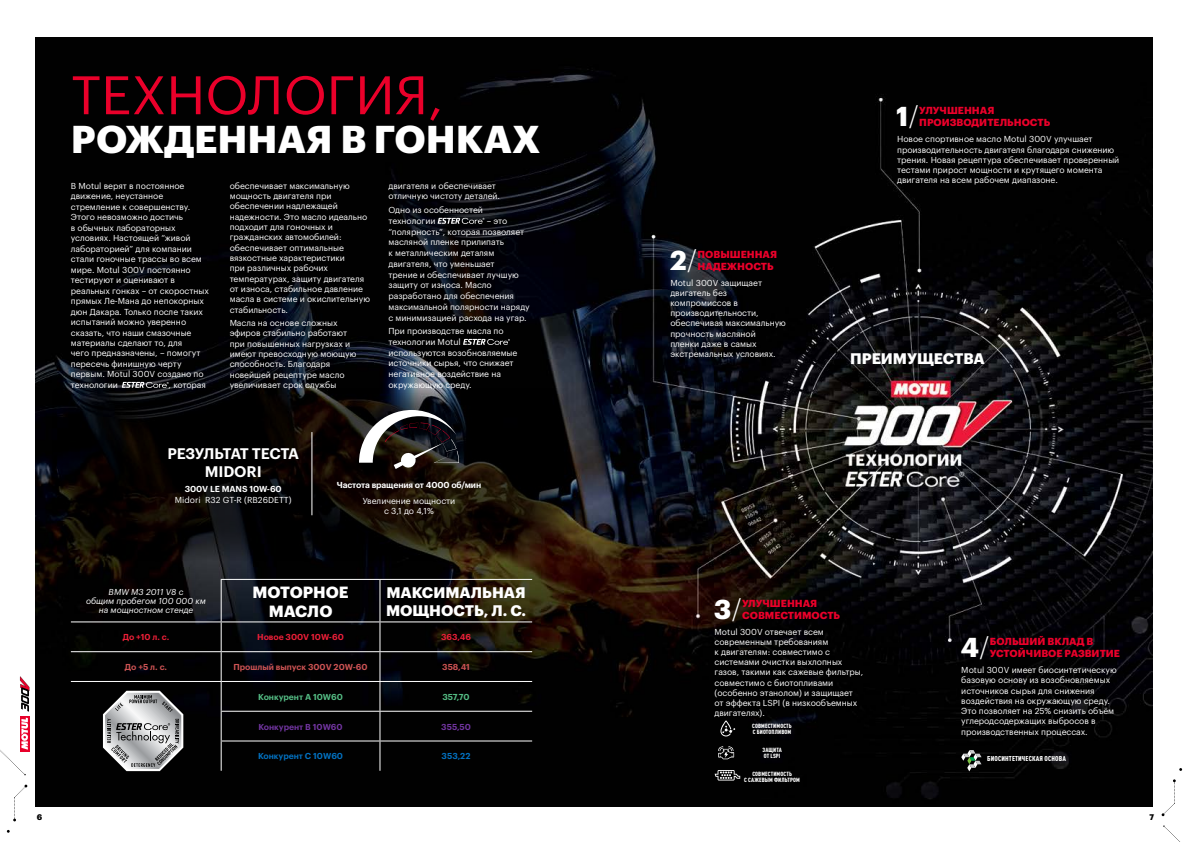
<style>
.page{position:relative;width:1191px;height:842px;background:#fff}
.page>*{position:absolute;margin:0;border:0;box-sizing:border-box;transform-origin:0 0}
.t1{font:53px "Graphik LCG";letter-spacing:.005em;color:#ea002a}
.t2{font:700 38px "Graphik LCG";letter-spacing:.005em;color:#fff}
.t3{font:700 26.8px "Graphik LCG";color:#fff}
.t4{font:700 15.9px/19.1px "Graphik LCG";letter-spacing:.005em;color:#fff;text-align:center}
.t5{font:700 15px/18px "Graphik LCG";letter-spacing:.005em;color:#fff}
.t6{font:600 15px/18px "Graphik LCG";letter-spacing:-.01em;color:#fff;text-align:center}
.t7{font:700 10px/12px "Graphik LCG";letter-spacing:.005em;color:#ea002a}
.t8{font:8.5px/10.2px "Graphik LCG";color:#fff}
.t9{font:600 8.5px "Graphik LCG";letter-spacing:-.01em;color:#fff}
.t10{font:italic 8.4px/9px "Graphik LCG";color:#fff;text-align:center}
.t11{font:600 8.4px "Graphik LCG";color:#cf5454}
.t12{font:600 8.4px "Graphik LCG";color:#ee1f38}
.t13{font:600 8.4px "Graphik LCG";color:#55be85}
.t14{font:600 8.4px "Graphik LCG";color:#7235a1}
.t15{font:600 8.4px "Graphik LCG";color:#0371c0}
.t16{font:700 8px "Graphik LCG";color:#000}
.t17{font:900 condensed 7px "DIN Pro";letter-spacing:.02em;color:#fff}
.t18{font:900 condensed 6px/6px "DIN Pro";letter-spacing:.02em;color:#fff}
.s1{font-weight:300}
</style>
<div class="page">
<img style="left:35px;top:38px;width:1117px;height:768px">
<svg style="left:122px;top:382px;width:47px;height:6px"></svg>
<svg style="left:437px;top:218px;width:47px;height:6px"></svg>
<svg style="left:463px;top:339px;width:47px;height:6px"></svg>
<svg style="left:714px;top:770px;width:26px;height:10px"></svg>
<svg style="left:720px;top:720px;width:15px;height:16px"></svg>
<svg style="left:718px;top:746px;width:16px;height:13px"></svg>
<svg style="left:961px;top:750px;width:21px;height:22px"></svg>
<hr style="left:221px;top:580px;width:1px;height:41px;background:#fff">
<hr style="left:379px;top:580px;width:1px;height:41px;background:#fff">
<hr style="left:221px;top:711px;width:159px;height:1px;background:#fff">
<hr style="left:380px;top:711px;width:152px;height:1px;background:#fff">
<hr style="left:221px;top:740px;width:159px;height:1px;background:#fff">
<hr style="left:221px;top:741px;width:1px;height:30px;background:#fff">
<hr style="left:380px;top:740px;width:152px;height:1px;background:#fff">
<hr style="left:379px;top:741px;width:1px;height:30px;background:#fff">
<hr style="left:71px;top:621px;width:150px;height:1px;background:#fff">
<hr style="left:221px;top:621px;width:159px;height:1px;background:#fff">
<hr style="left:380px;top:621px;width:152px;height:1px;background:#fff">
<hr style="left:71px;top:651px;width:150px;height:1px;background:#fff">
<hr style="left:221px;top:651px;width:159px;height:1px;background:#fff">
<svg style="left:221px;top:622px;width:1px;height:118px"></svg>
<hr style="left:380px;top:651px;width:152px;height:1px;background:#fff">
<svg style="left:379px;top:622px;width:1px;height:118px"></svg>
<hr style="left:71px;top:681px;width:150px;height:1px;background:#fff">
<hr style="left:221px;top:681px;width:159px;height:1px;background:#fff">
<hr style="left:380px;top:681px;width:152px;height:1px;background:#fff">
<hr style="left:221px;top:579px;width:159px;height:1px;background:#fff">
<hr style="left:380px;top:579px;width:152px;height:1px;background:#fff">
<svg style="left:102px;top:689px;width:82px;height:83px"></svg>
<svg style="left:52px;top:388px;width:520px;height:173px;fill:#040000"></svg>
<svg style="left:359px;top:410px;width:100px;height:59px"></svg>
<hr style="left:311px;top:432px;width:1px;height:83px;background:#fff">
<svg style="left:20px;top:716px;width:9px;height:35px"></svg>
<svg style="left:20px;top:676px;width:9px;height:36px"></svg>
<svg style="left:1163px;top:825px;width:17px;height:17px"></svg>
<svg style="left:1161px;top:779px;width:14px;height:37px"></svg>
<svg style="left:0;top:718px;width:28px;height:57px"></svg>
<svg style="left:13px;top:785px;width:14px;height:36px"></svg>
<h1 class="t1" style="left:71px;top:55px;width:374px">ТЕХНОЛОГИЯ,</h1>
<h2 class="t2" style="left:71px;top:110px;width:471px">РОЖДЕННАЯ В ГОНКАХ</h2>
<p class="t8" style="left:71px;top:180px;width:140px;line-height:10.5px">В Motul верят в постоянное движение, неустанное стремление к совершенству.<br>Этого невозможно достичь<br>в обычных лабораторных условиях. Настоящей “живой лабораторией” для компании стали гоночные трассы во всем мире. Motul 300V постоянно тестируют и оценивают в реальных гонках – от скоростных прямых Ле-Мана до непокорных дюн Дакара. Только после таких испытаний можно уверенно сказать, что наши смазочные материалы сделают то, для<br>чего предназначены, – помогут пересечь финишную черту первым. Motul 300V создано по технологии</p>
<p class="t8" style="left:169px;top:379px;width:39px">, которая</p>
<p class="t8" style="left:230px;top:180px;width:142px">обеспечивает максимальную мощность двигателя при обеспечении надлежащей надежности. Это масло идеально подходит для гоночных и гражданских автомобилей: обеспечивает оптимальные вязкостные характеристики<br>при различных рабочих температурах, защиту двигателя от износа, стабильное давление масла в системе и окислительную стабильность.</p>
<p class="t8" style="left:230px;top:317px;width:128px">Масла на основе сложных эфиров стабильно работают при повышенных нагрузках и имеют превосходную моющую способность. Благодаря новейшей рецептуре масло увеличивает срок службы</p>
<p class="t8" style="left:388px;top:180px;width:113px;line-height:10.7px">двигателя и обеспечивает отличную чистоту деталей.</p>
<p class="t8" style="left:388px;top:204px;width:96px;line-height:10.7px">Одно из особенностей технологии</p>
<p class="t8" style="left:388px;top:215px;width:143px;line-height:10.7px;text-indent:98px">– это “полярность“, которая позволяет масляной пленке прилипать<br>к металлическим деталям двигателя, что уменьшает<br>трение и обеспечивает лучшую защиту от износа. Масло разработано для обеспечения максимальной полярности наряду с минимизацией расхода на угар.</p>
<p class="t8" style="left:388px;top:325px;width:130px;line-height:10.8px">При производстве масла по технологии Motul используются возобновляемые источники сырья, что снижает негативное воздействие на окружающую среду.</p>
<h3 class="t6" style="left:167px;top:443px;width:133px">РЕЗУЛЬТАТ ТЕСТА<br>MIDORI</h3>
<p class="t9" style="left:185px;top:483px;width:99px">300V LE MANS 10W-60</p>
<p class="t8" style="left:175px;top:494px;width:118px">Midori R32 GT-R (RB26DETT)</p>
<p class="t9" style="left:337px;top:479px;width:146px">Частота вращения от 4000 об/мин</p>
<p class="t8" style="left:363px;top:495px;width:94px;text-align:center">Увеличение мощности с 3,1 до 4,1%</p>
<p class="t10" style="left:86px;top:587px;width:121px">BMW M3 2011 V8 с<br>общим пробегом 100 000 км на мощностном стенде</p>
<h3 class="t4" style="left:252px;top:581px;width:98px">МОТОРНОЕ<br>МАСЛО</h3>
<h3 class="t5" style="left:386px;top:582px;width:142px">МАКСИМАЛЬНАЯ<br>МОЩНОСТЬ, Л. С.</h3>
<p class="t12" style="left:123px;top:631px;width:48px">До +10 л. с.</p>
<p class="t12" style="left:257px;top:631px;width:88px">Новое 300V 10W-60</p>
<p class="t12" style="left:441px;top:631px;width:32px">363,46</p>
<p class="t11" style="left:125px;top:660px;width:44px">До +5 л. с.</p>
<p class="t11" style="left:233px;top:660px;width:135px">Прошлый выпуск 300V 20W-60</p>
<p class="t11" style="left:442px;top:660px;width:29px">358,41</p>
<p class="t13" style="left:258px;top:690px;width:86px">Конкурент A 10W60</p>
<p class="t13" style="left:442px;top:690px;width:29px">357,70</p>
<p class="t14" style="left:258px;top:720px;width:86px">Конкурент B 10W60</p>
<p class="t14" style="left:441px;top:720px;width:31px">355,50</p>
<p class="t15" style="left:258px;top:750px;width:86px">Конкурент C 10W60</p>
<p class="t15" style="left:441px;top:750px;width:30px">353,22</p>
<h3 class="t3" style="left:670px;top:239px;width:29px">2<span class="s1">/</span></h3>
<p class="t7" style="left:697px;top:247px;width:81px">ПОВЫШЕННАЯ<br>НАДЕЖНОСТЬ</p>
<p class="t8" style="left:670px;top:277px;width:117px">Motul 300V защищает двигатель без компромиссов в производительности, обеспечивая максимальную прочность масляной пленки даже в самых экстремальных условиях.</p>
<h3 class="t3" style="left:896px;top:96px;width:24px">1<span class="s1">/</span></h3>
<p class="t7" style="left:919px;top:104px;width:132px">УЛУЧШЕННАЯ<br>ПРОИЗВОДИТЕЛЬНОСТЬ</p>
<p class="t8" style="left:897px;top:133px;width:224px">Новое спортивное масло Motul 300V улучшает производительность двигателя благодаря снижению трения. Новая рецептура обеспечивает проверенный тестами прирост мощности и крутящего момента двигателя на всем рабочем диапазоне.</p>
<h3 class="t5" style="left:850px;top:348px;width:136px">ПРЕИМУЩЕСТВА</h3>
<h3 class="t3" style="left:714px;top:588px;width:30px">3<span class="s1">/</span></h3>
<p class="t7" style="left:742px;top:596px;width:99px">УЛУЧШЕННАЯ<br>СОВМЕСТИМОСТЬ</p>
<p class="t8" style="left:714px;top:626px;width:150px">Motul 300V отвечает всем современным требованиям<br>к двигателям: совместимо с системами очистки выхлопных газов, такими как сажевые фильтры, совместимо с биотопливами (особенно этанолом) и защищает от эффекта LSPI (в низкообъемных двигателях).</p>
<p class="t18" style="left:752px;top:722px;width:41px">СОВМЕСТИМОСТЬ<br>С БИОТОПЛИВОМ</p>
<p class="t18" style="left:762px;top:746px;width:21px">ЗАЩИТА<br>ОТ LSPI</p>
<p class="t18" style="left:744px;top:770px;width:57px;text-align:center">СОВМЕСТИМОСТЬ<br>С САЖЕВЫМ ФИЛЬТРОМ</p>
<h3 class="t3" style="left:960px;top:627px;width:31px">4<span class="s1">/</span></h3>
<p class="t7" style="left:989px;top:635px;width:132px">БОЛЬШИЙ ВКЛАД В<br>УСТОЙЧИВОЕ РАЗВИТИЕ</p>
<p class="t8" style="left:961px;top:664px;width:157px">Motul 300V имеет биосинтетическую базовую основу из возобновляемых источников сырья для снижения воздействия на окружающую среду.<br>Это позволяет на 25% снизить объём углеродсодержащих выбросов в производственных процессах.</p>
<p class="t17" style="left:987px;top:753px;width:80px">БИОСИНТЕТИЧЕСКАЯ ОСНОВА</p>
<p class="t16" style="left:37px;top:811px;width:7px">6</p>
<p class="t16" style="left:1149px;top:811px;width:6px">7</p>
</div>
